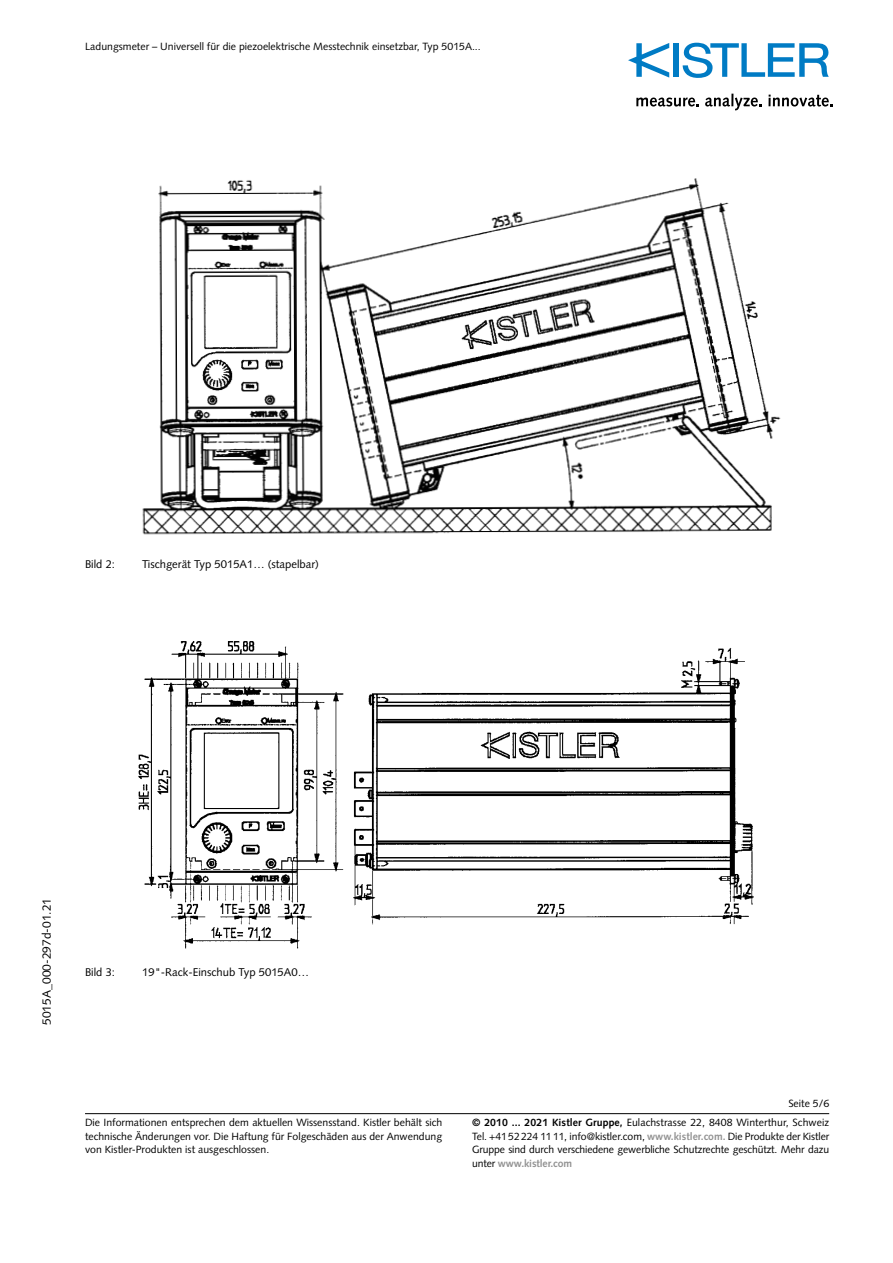
<style>
.page{position:relative;width:893px;height:1263px;background:#fff}
.page>*{position:absolute;margin:0;border:0;box-sizing:border-box;transform-origin:0 0}
.t1{font:12px "Syntax LT Std";color:#000}
.t2{font:11.25px "Syntax LT Std";color:#000}
.t3{font:10.5px/13.5px "Syntax LT Std";color:#000;text-align:justify}
.s1{font-weight:700}
.s2{font-weight:700;color:#929292}
</style>
<div class="page">
<hr style="left:85px;top:1113px;width:744px;height:1px;background:#000">
<div style="left:673px;top:43px;width:6px;height:34px;background:#007bc4"></div>
<svg style="left:683px;top:43px;width:146px;height:35px"></svg>
<svg style="left:628px;top:43px;width:41px;height:35px"></svg>
<svg style="left:636px;top:98px;width:63px;height:9px"></svg>
<svg style="left:705px;top:94px;width:57px;height:16px"></svg>
<svg style="left:768px;top:95px;width:65px;height:12px"></svg>
<img style="left:142px;top:178px;width:639px;height:357px">
<img style="left:138px;top:641px;width:616px;height:308px">
<p class="t3" style="left:85px;top:40px;width:397px">Ladungsmeter – Universell für die piezoelektrische Messtechnik einsetzbar, Typ 5015A...</p>
<p class="t2" style="left:85px;top:557px;width:32px">Bild 2:</p>
<p class="t2" style="left:142px;top:557px;width:178px">Tischgerät Typ 5015A1… (stapelbar)</p>
<p class="t1" style="left:39px;top:1025px;width:128px;rotate:-90deg">5015A_000-297d-01.21</p>
<p class="t2" style="left:85px;top:965px;width:32px">Bild 3:</p>
<p class="t2" style="left:142px;top:965px;width:168px">19"-Rack-Einschub Typ 5015A0…</p>
<p class="t3" style="left:85px;top:1116px;width:359px">Die Informationen entsprechen dem aktuellen Wissensstand. Kistler behält sich technische Änderungen vor. Die Haftung für Folgeschäden aus der Anwendung von Kistler-Produkten ist ausgeschlossen.</p>
<p class="t3" style="left:788px;top:1097px;width:42px">Seite 5/6</p>
<p class="t3" style="left:472px;top:1116px;width:359px"><span class="s1">© 2010 ... 2021 Kistler Gruppe,</span> Eulachstrasse 22, 8408 Winterthur, Schweiz Tel. +41 52 224 11 11, info@kistler.com, <span class="s2">www.kistler.com.</span> Die Produkte der Kistler Gruppe sind durch verschiedene gewerbliche Schutzrechte geschützt. Mehr dazu unter <span class="s2">www.kistler.com</span></p>
</div>
